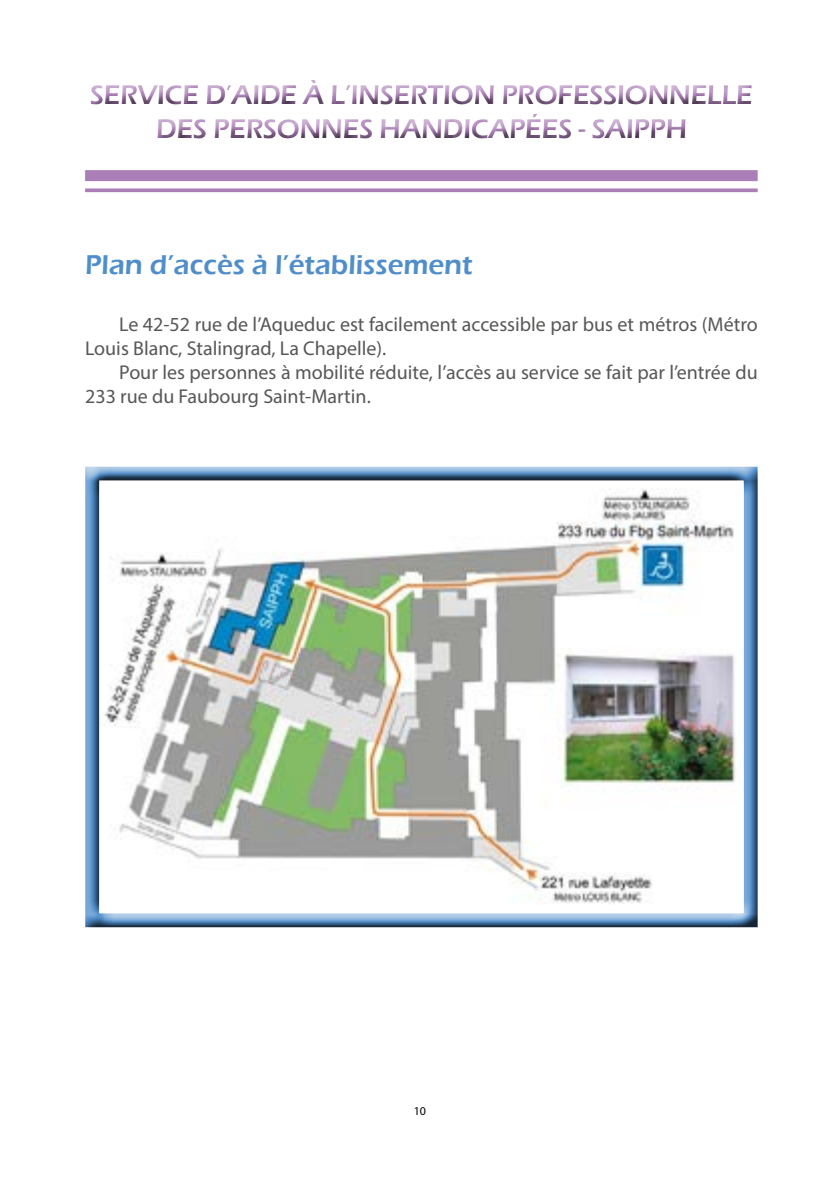
<style>
.page{position:relative;width:840px;height:1191px;background:#fff}
.page>*{position:absolute;margin:0;border:0;box-sizing:border-box;transform-origin:0 0}
.t1{font:600 28px/33.6px "Eras ITC";letter-spacing:-.02em;color:#aa7eb6;text-align:center}
.t2{font:600 28px "Eras ITC";color:#508ecb}
.t3{font:20px/24px "Myriad Pro";color:#575756}
.t4{font:12px "Myriad Pro";color:#000}
</style>
<div class="page">
<div style="left:85px;top:170px;width:672px;height:11px;background:#aa7eb6"></div>
<svg style="left:85px;top:188px;width:672px;height:4px;background:#b48dbe"></svg>
<div style="left:79px;top:75px;width:686px;height:77px;background:#000;opacity:.75"></div>
<div style="left:77px;top:456px;width:694px;height:473px;background:#000;opacity:.75"></div>
<h1 class="t1" style="left:90px;top:78px;width:664px">SERVICE D’AIDE À L’INSERTION PROFESSIONNELLE<br>DES PERSONNES HANDICAPÉES - SAIPPH</h1>
<h1 class="t2" style="left:85px;top:249px;width:389px">Plan d’accès à l’établissement</h1>
<p class="t3" style="left:85px;top:312px;width:673px;text-indent:34px">Le 42-52 rue de l’Aqueduc est facilement accessible par bus et métros (Métro<br>Louis Blanc, Stalingrad, La Chapelle).</p>
<p class="t3" style="left:85px;top:360px;width:673px;text-indent:34px">Pour les personnes à mobilité réduite, l’accès au service se fait par l’entrée du<br>233 rue du Faubourg Saint-Martin.</p>
<p class="t4" style="left:413px;top:1103px;width:14px">10</p>
</div>
